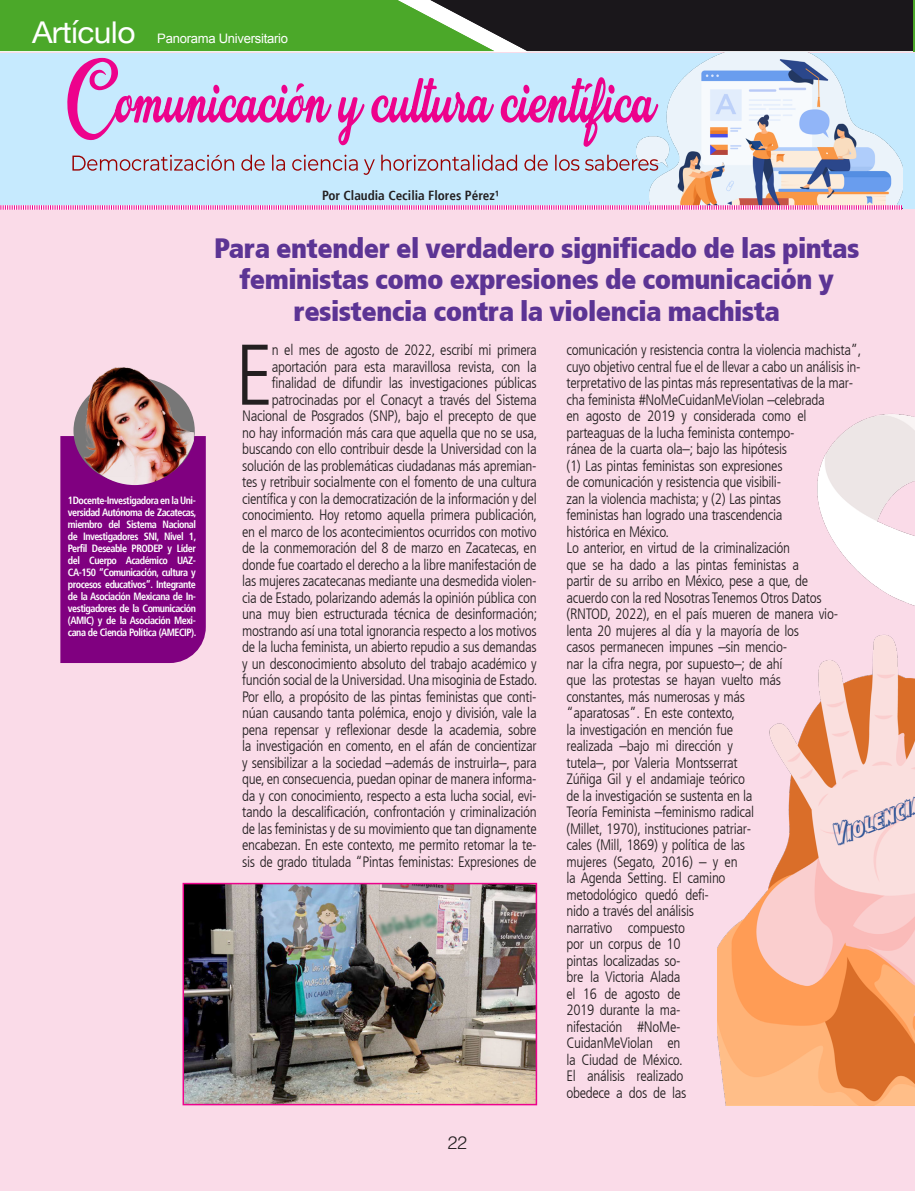
<style>
.page{position:relative;width:915px;height:1191px;background:#fff}
.page>*{position:absolute;margin:0;border:0;box-sizing:border-box;transform-origin:0 0}
.t1{font:300 condensed 85.95px "Frutiger LT";color:#231f20}
.t2{font:30px "Helvetica Neue";letter-spacing:-.02em;color:#fff;scale:1.06 1}
.t3{font:900 condensed 27.9px/31.5px "Frutiger";letter-spacing:-.02em;color:#5c3494;text-align:center}
.t4{font:25.5px "CC Monster Mash Outline";color:#2f5496}
.t5{font:300 18px "Helvetica LT Std";color:#231f20}
.t6{font:300 condensed 15px/16.5px "Frutiger LT";letter-spacing:-.02em;color:#231f20;text-align:right}
.t7{font:700 condensed 13.2px "Frutiger";color:#231f20}
.t8{font:13.05px "Arial";letter-spacing:-.02em;color:#fff}
.t9{font:700 condensed 10.5px/12px "Frutiger";letter-spacing:-.05em;color:#fff;text-align:justify;scale:.96 1}
</style>
<div class="page">
<div style="left:0;top:6px;width:914px;height:1185px;background:#fadbe8"></div>
<svg style="left:0;top:0;width:913px;height:51px;background:#3a662a"></svg>
<hr style="left:913px;top:0;width:1px;height:51px;background:#4ba829">
<div style="left:0;top:53px;width:914px;height:155px;background:#c6eafe"></div>
<img style="left:636px;top:53px;width:265px;height:151px">
<svg style="left:72px;top:155px;width:586px;height:20px"></svg>
<svg style="left:67px;top:58px;width:591px;height:89px"></svg>
<svg style="left:0;top:204px;width:902px;height:6px"></svg>
<div style="left:60px;top:436px;width:146px;height:227px;background:#800080"></div>
<img style="left:76px;top:367px;width:118px;height:118px">
<img style="left:717px;top:414px;width:197px;height:691px">
<img style="left:185px;top:885px;width:349px;height:217px">
<div style="left:182px;top:882px;width:355px;height:223px;border:2px solid #ed028c"></div>
<h2 class="t2" style="left:32px;top:11px;width:99px">Artículo</h2>
<p class="t8" style="left:157px;top:30px;width:132px">Panorama Universitario</p>
<p class="t7" style="left:322px;top:187px;width:179px">Por Claudia Cecilia Flores Pérez¹</p>
<h3 class="t3" style="left:214px;top:232px;width:646px">Para entender el verdadero significado de las pintas feministas como expresiones de comunicación y resistencia contra la violencia machista</h3>
<p class="t9" style="left:68px;top:494px;width:135px">1Docente-Investigadora en la Uni&shy;versidad Autónoma de Zacatecas, miembro del Sistema Nacional de Investigadores SNI, Nivel 1, Perfil Deseable PRODEP y Líder del Cuerpo Académico UAZ-CA-150 “Comunicación, cultura y procesos educativos”. Integrante de la Asociación Mexicana de In&shy;vestigadores de la Comunicación (AMIC) y de la Asociación Mexi&shy;cana de Ciencia Política (AMECIP).</p>
<p class="t6" style="left:242px;top:342px;width:296px">n el mes de agosto de 2022, escribí mi primera aportación para esta maravillosa revista, con la finalidad de difundir las investigaciones públicas patrocinadas por el Conacyt a través del Sistema Nacional de Posgrados (SNP), bajo el precepto de que no hay información más cara que aquella que no se usa, buscando con ello contribuir desde la Universidad con la solución de las problemáticas ciudadanas más apremian&shy;tes y retribuir socialmente con el fomento de una cultura científica y con la democratización de la información y del conocimiento. Hoy retomo aquella primera publicación, en el marco de los acontecimientos ocurridos con motivo de la conmemoración del 8 de marzo en Zacatecas, en donde fue coartado el derecho a la libre manifestación de las mujeres zacatecanas mediante una desmedida violen&shy;cia de Estado, polarizando además la opinión pública con una muy bien estructurada técnica de desinformación; mostrando así una total ignorancia respecto a los motivos de la lucha feminista, un abierto repudio a sus demandas y un desconocimiento absoluto del trabajo académico y función social de la Universidad. Una misoginia de Estado.<br>Por ello, a propósito de las pintas feministas que conti&shy;núan causando tanta polémica, enojo y división, vale la pena repensar y reflexionar desde la academia, sobre la investigación en comento, en el afán de concientizar y sensibilizar a la sociedad –además de instruirla–, para que, en consecuencia, puedan opinar de manera informa&shy;da y con conocimiento, respecto a esta lucha social, evi&shy;tando la descalificación, confrontación y criminalización de las feministas y de su movimiento que tan dignamente encabezan. En este contexto, me permito retomar la te&shy;sis de grado titulada “Pintas feministas: Expresiones de</p>
<p class="t6" style="left:566px;top:342px;width:296px;text-align:left">comunicación y resistencia contra la violencia machista”, cuyo objetivo central fue el de llevar a cabo un análisis in&shy;terpretativo de las pintas más representativas de la mar&shy;cha feminista #NoMeCuidanMeViolan –celebrada<br>en agosto de 2019 y considerada como el parteaguas de la lucha feminista contempo-<br>ránea de la cuarta ola–; bajo las hipótesis<br>(1) Las pintas feministas son expresiones<br>de comunicación y resistencia que visibili-<br>zan la violencia machista; y (2) Las pintas<br>feministas han logrado una trascendencia<br>histórica en México.<br>Lo anterior, en virtud de la criminalización<br>que se ha dado a las pintas feministas a<br>partir de su arribo en México, pese a que, de<br>acuerdo con la red Nosotras Tenemos Otros Datos (RNTOD, 2022), en el país mueren de manera vio&shy;lenta 20 mujeres al día y la mayoría de los<br>casos permanecen impunes –sin mencio-<br>nar la cifra negra, por supuesto–; de ahí<br>que las protestas se hayan vuelto más<br>constantes, más numerosas y más<br>“aparatosas”. En este contexto,<br>la investigación en mención fue<br>realizada –bajo mi dirección y<br>tutela–, por Valeria Montsserrat<br>Zúñiga Gil y el andamiaje teórico<br>de la investigación se sustenta en la<br>Teoría Feminista –feminismo radical<br>(Millet, 1970), instituciones patriar-<br>cales (Mill, 1869) y política de las<br>mujeres (Segato, 2016) – y en<br>la Agenda Setting. El camino<br>metodológico quedó defi-<br>nido a través del análisis<br>narrativo compuesto<br>por un corpus de 10<br>pintas localizadas so-<br>bre la Victoria Alada<br>el 16 de agosto de<br>2019 durante la ma-<br>nifestación #NoMe-<br>CuidanMeViolan en<br>la Ciudad de México.<br>El análisis realizado<br>obedece a dos de las</p>
<h1 class="t1" style="left:235px;top:326px;width:40px">E</h1>
<h3 class="t4" style="left:827px;top:822px;width:84px;rotate:-22deg">Violenci</h3>
<p class="t5" style="left:447px;top:1131px;width:21px">22</p>
</div>
